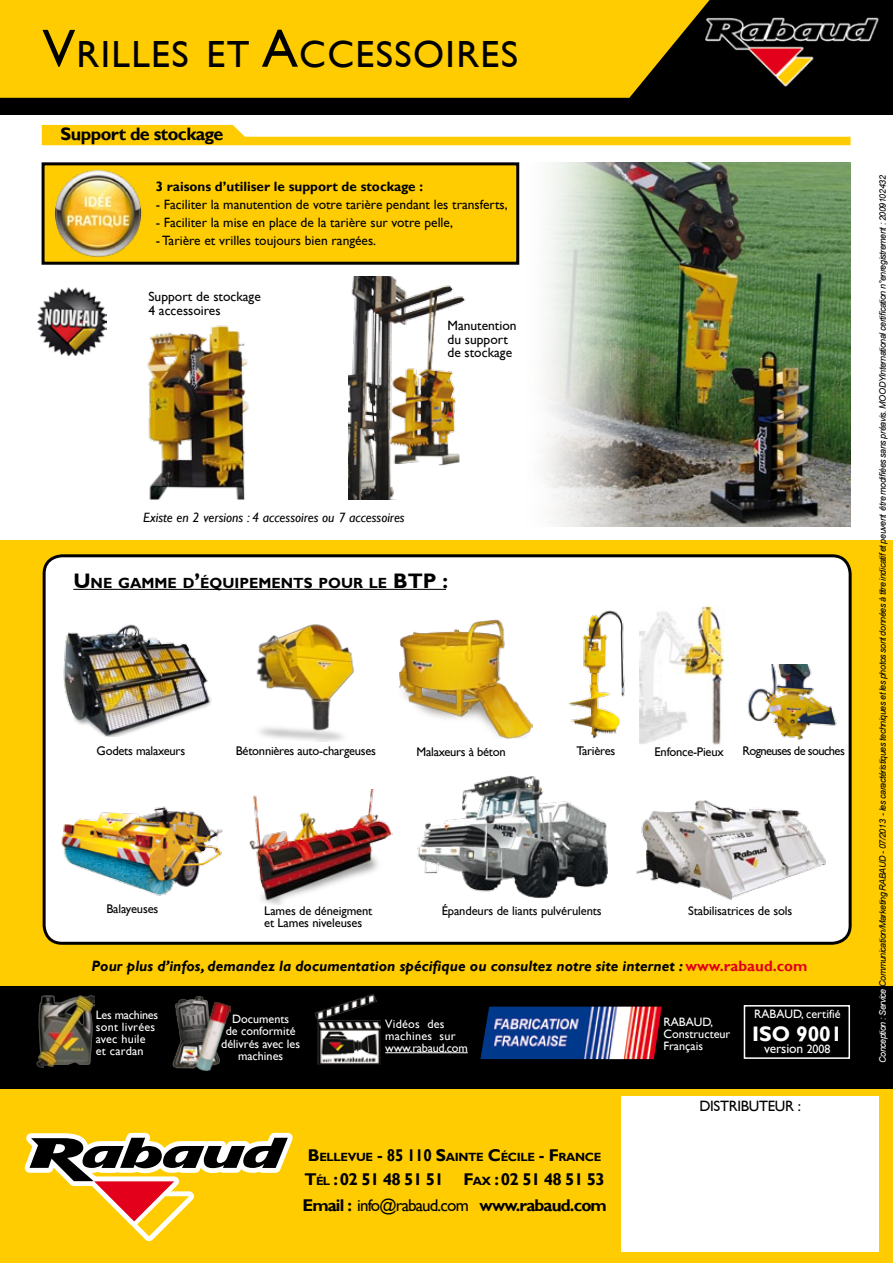
<style>
.page{position:relative;width:893px;height:1263px;background:#fff}
.page>*{position:absolute;margin:0;border:0;box-sizing:border-box;transform-origin:0 0}
.t1{font:37.8px "Gill Sans";letter-spacing:.035em;color:#000}
.t2{font:700 21px "Gill Sans";color:#fff}
.t3{font:700 18px "Gill Sans";letter-spacing:-.03em;color:#000}
.t4{font:700 16.95px/26.2px "Gill Sans";letter-spacing:-.04em;color:#000}
.t5{font:italic 700 15px "Gill Sans";color:#000}
.t6{font:15px "Gill Sans";letter-spacing:-.02em;color:#000}
.t7{font:700 14.7px "Gill Sans";color:#000}
.t8{font:13.5px/13.5px "Gill Sans";color:#000}
.t9{font:italic 13.5px "Gill Sans";color:#000}
.t10{font:700 13.5px "Gill Sans";color:#000}
.t11{font:13.5px "Gill Sans";letter-spacing:-.01em;color:#fff}
.t12{font:12.6px/12.6px "Gill Sans";letter-spacing:-.02em;color:#000}
.t13{font:12.6px "Gill Sans";letter-spacing:-.05em;color:#000}
.t14{font:12.15px/12.1px "Gill Sans";color:#fff}
.t15{font:12.15px/12.1px "Gill Sans";letter-spacing:.02em;color:#fff}
.t16{font:700 11.85px "Gill Sans";letter-spacing:-.03em;color:#000}
.t17{font:italic 9px "Arial";letter-spacing:-.05em;color:#000}
.s1{font-size:54px}
.s2{font-size:21px}
.s3{font-style:normal;color:#e2001a}
.s4{font-size:12px}
.s5{font-size:16.95px}
.s6{font-size:11.85px}
.s7{font-style:inherit}
.s8{font-weight:400}
.s9{color:#fff}
</style>
<div class="page">
<img style="left:349px;top:277px;width:117px;height:223px">
<div style="left:0;top:540px;width:893px;height:723px;background:#fecc00"></div>
<div style="left:0;top:0;width:893px;height:114px;background:#000"></div>
<div style="left:0;top:0;width:709px;height:98px;background:#fecc00"></div>
<img style="left:704px;top:16px;width:175px;height:71px">
<div style="left:0;top:986px;width:893px;height:103px;background:#000"></div>
<img style="left:36px;top:995px;width:58px;height:72px">
<img style="left:480px;top:1007px;width:182px;height:52px">
<img style="left:314px;top:994px;width:67px;height:71px">
<hr style="left:385px;top:1052px;width:83px;height:1px;background:#fff">
<img style="left:172px;top:996px;width:58px;height:75px">
<svg style="left:25px;top:1133px;width:268px;height:108px"></svg>
<div style="left:621px;top:1096px;width:257px;height:155px;background:#fff"></div>
<div style="left:744px;top:1005px;width:106px;height:54px;background:#000;border:2px solid #fff"></div>
<div style="left:44px;top:556px;width:806px;height:387px;background:#fff;border-radius:18px"></div>
<div style="left:43px;top:554px;width:809px;height:391px;border:3px solid #000;border-radius:18px"></div>
<img style="left:61px;top:806px;width:162px;height:90px">
<img style="left:249px;top:790px;width:143px;height:114px">
<img style="left:63px;top:624px;width:148px;height:112px">
<img style="left:640px;top:607px;width:84px;height:138px">
<img style="left:256px;top:624px;width:98px;height:117px">
<img style="left:568px;top:610px;width:57px;height:128px">
<img style="left:636px;top:800px;width:190px;height:100px">
<img style="left:417px;top:775px;width:191px;height:123px">
<hr style="left:73px;top:589px;width:373px;height:1px;background:#000">
<svg style="left:42px;top:125px;width:808px;height:20px"></svg>
<div style="left:43px;top:164px;width:475px;height:99px;background:#fecc00"></div>
<div style="left:42px;top:162px;width:477px;height:103px;border:3px solid #000"></div>
<img style="left:41px;top:162px;width:114px;height:103px">
<img style="left:399px;top:620px;width:133px;height:119px">
<img style="left:747px;top:665px;width:90px;height:75px">
<img style="left:38px;top:287px;width:68px;height:68px">
<img style="left:519px;top:162px;width:331px;height:364px">
<img style="left:147px;top:325px;width:102px;height:175px">
<h1 class="t1" style="left:43px;top:32px;width:477px"><span class="s1">V</span>RILLES ET <span class="s1">A</span>CCESSOIRES</h1>
<h3 class="t3" style="left:61px;top:124px;width:164px">Support de stockage</h3>
<h3 class="t10" style="left:156px;top:178px;width:269px">3 raisons d’utiliser le support de stockage :</h3>
<h3 class="t8" style="left:156px;top:197px;width:353px">- Faciliter la manutention de votre tarière pendant les transferts,</h3>
<h3 class="t8" style="left:156px;top:215px;width:299px">- Faciliter la mise en place de la tarière sur votre pelle,</h3>
<h3 class="t8" style="left:156px;top:233px;width:222px">- Tarière et vrilles toujours bien rangées.</h3>
<h3 class="t8" style="left:148px;top:290px;width:114px">Support de stockage<br>4 accessoires</h3>
<h3 class="t8" style="left:447px;top:319px;width:71px">Manutention du support de stockage</h3>
<h3 class="t9" style="left:143px;top:510px;width:263px">Existe en 2 versions : 4 accessoires ou 7 accessoires</h3>
<h3 class="t7" style="left:73px;top:574px;width:376px"><span class="s2">U</span>NE GAMME D<span class="s2">’</span>ÉQUIPEMENTS POUR LE <span class="s2">BTP :</span></h3>
<h3 class="t12" style="left:416px;top:746px;width:91px">Malaxeurs à béton</h3>
<h3 class="t13" style="left:742px;top:743px;width:104px">Rogneuses de souches</h3>
<h3 class="t12" style="left:97px;top:744px;width:90px">Godets malaxeurs</h3>
<h3 class="t12" style="left:236px;top:744px;width:142px">Bétonnières auto-chargeuses</h3>
<h3 class="t12" style="left:576px;top:744px;width:40px">Tarières</h3>
<h3 class="t12" style="left:655px;top:745px;width:71px">Enfonce-Pieux</h3>
<h3 class="t12" style="left:106px;top:902px;width:54px">Balayeuses</h3>
<h3 class="t12" style="left:264px;top:904px;width:110px">Lames de déneigment et Lames niveleuses</h3>
<h3 class="t12" style="left:442px;top:904px;width:161px">Épandeurs de liants pulvérulents</h3>
<h3 class="t12" style="left:688px;top:904px;width:106px">Stabilisatrices de sols</h3>
<h3 class="t5" style="left:91px;top:957px;width:718px">Pour plus d’infos, demandez la documentation spécifique ou consultez notre site internet : <span class="s3">www.rabaud.com</span></h3>
<h3 class="t15" style="left:96px;top:1009px;width:64px">Les machines sont livrées avec huile et cardan</h3>
<h3 class="t14" style="left:663px;top:1016px;width:69px">RABAUD,<br>Constructeur<br>Français</h3>
<h3 class="t14" style="left:221px;top:1013px;width:80px;text-align:center">Documents<br>de conformité délivrés avec les machines</h3>
<h3 class="t15" style="left:385px;top:1017px;width:84px">Vidéos des machines sur www.rabaud.com</h3>
<h3 class="t14" style="left:754px;top:1008px;width:88px">RABAUD, certifié</h3>
<h2 class="t2" style="left:752px;top:1021px;width:92px">ISO 9001</h2>
<h3 class="t11" style="left:764px;top:1041px;width:68px">version <span class="s4">2008</span></h3>
<h3 class="t16" style="left:308px;top:1150px;width:295px"><span class="s5">B</span>ELLEVUE <span class="s5">- 85 110 S</span>AINTE <span class="s5">C</span>ÉCILE <span class="s5">- F</span> RANCE</h3>
<h3 class="t4" style="left:302px;top:1166px;width:306px">T<span class="s6">ÉL</span> : 02 51 48 51 51 F<span class="s6">AX</span> : 02 51 48 51 53<br><span class="s7">Email :</span> <span class="s8">info@rabaud.com</span> <span class="s7">www.rabaud.com</span></h3>
<h3 class="t6" style="left:699px;top:1097px;width:103px">DISTRIBUTEUR :</h3>
<p class="t17" style="left:877px;top:1063px;width:889px;rotate:-90deg"><span class="s9">Conception : Service</span> Communication/Marketing RABAUD - 07/2013 - les caractéristiques techniques et les photos sont données à titre indicatifet peuvent être modifiées sans préavis. MOODYInternational certification n°enregistrement : 2009102432</p>
</div>
